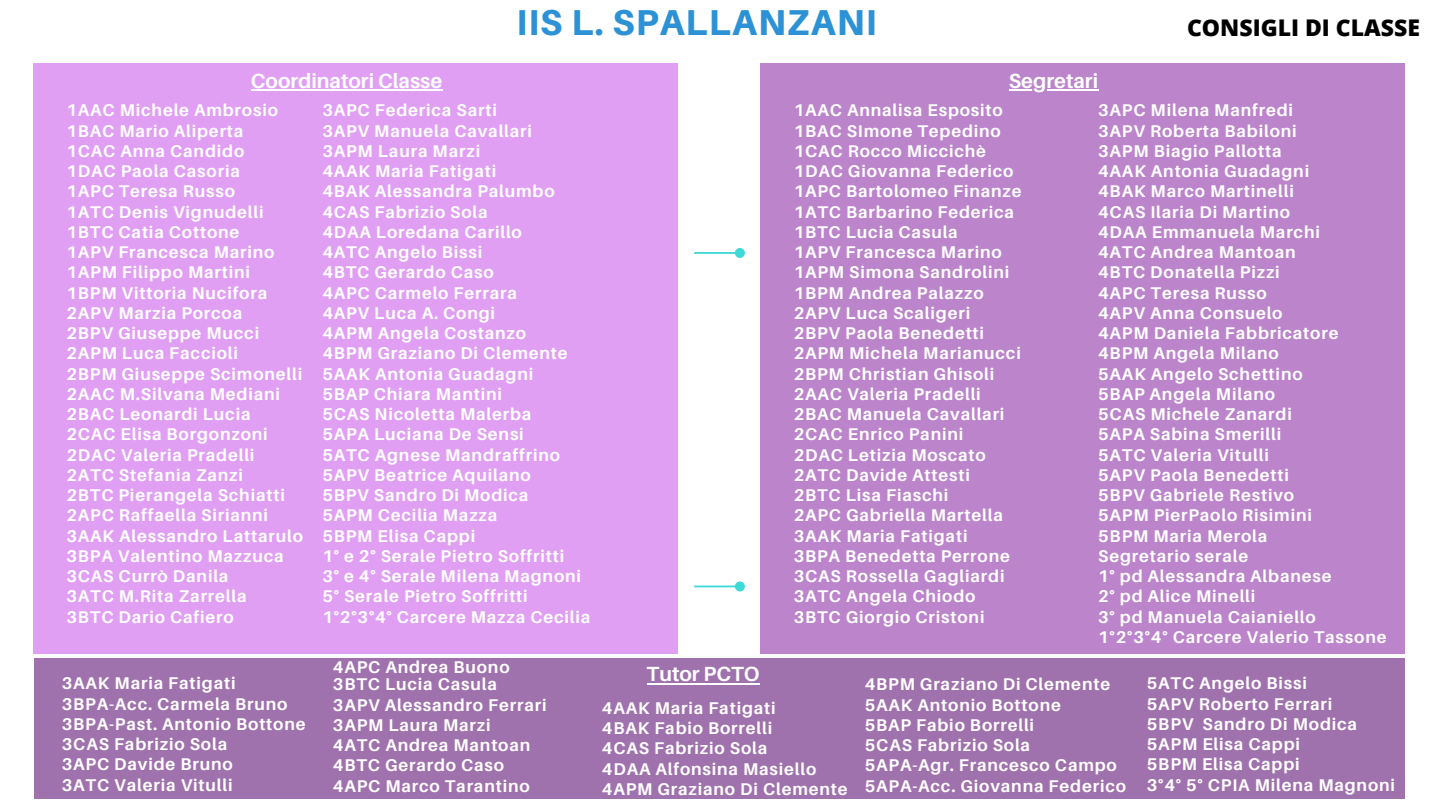
<style>
.page{position:relative;width:1440px;height:810px;background:#fff}
.page>*{position:absolute;margin:0;border:0;box-sizing:border-box;transform-origin:0 0}
.t1{font:800 36px "Aileron";letter-spacing:.03em;color:#2c92d5}
.t2{font:800 23px "Open Sans";color:#000}
.t3{font:700 20.5px "Aileron";color:#fff}
.t4{font:700 17px/20.2px "Aileron";letter-spacing:.05em;color:#fff}
</style>
<div class="page">
<svg style="left:735px;top:248px;width:10px;height:10px"></svg>
<svg style="left:735px;top:581px;width:10px;height:10px"></svg>
<div style="left:34px;top:64px;width:644px;height:590px;background:#e19ff4"></div>
<hr style="left:251px;top:89px;width:191px;height:2px;background:#fff">
<div style="left:760px;top:64px;width:645px;height:590px;background:#bb84cb"></div>
<hr style="left:1009px;top:89px;width:89px;height:2px;background:#fff">
<div style="left:34px;top:659px;width:1371px;height:140px;background:#a072ad"></div>
<hr style="left:647px;top:683px;width:113px;height:1px;background:#fff">
<h1 class="t1" style="left:516px;top:0;width:362px">IIS L. SPALLANZANI</h1>
<h2 class="t2" style="left:1187px;top:11px;width:235px">CONSIGLI DI CLASSE</h2>
<p class="t3" style="left:251px;top:68px;width:193px">Coordinatori Classe</p>
<p class="t4" style="left:322px;top:100px;width:270px">3APC Federica Sarti<br>3APV Manuela Cavallari<br>3APM Laura Marzi<br>4AAK Maria Fatigati<br>4BAK Alessandra Palumbo<br>4CAS Fabrizio Sola<br>4DAA Loredana Carillo<br>4ATC Angelo Bissi<br>4BTC Gerardo Caso<br>4APC Carmelo Ferrara<br>4APV Luca A. Congi<br>4APM Angela Costanzo<br>4BPM Graziano Di Clemente<br>5AAK Antonia Guadagni<br>5BAP Chiara Mantini<br>5CAS Nicoletta Malerba<br>5APA Luciana De Sensi<br>5ATC Agnese Mandraffrino<br>5APV Beatrice Aquilano<br>5BPV Sandro Di Modica<br>5APM Cecilia Mazza<br>5BPM Elisa Cappi<br>1° e 2° Serale Pietro Soffritti<br>3° e 4° Serale Milena Magnoni<br>5° Serale Pietro Soffritti<br>1°2°3°4° Carcere Mazza Cecilia</p>
<p class="t4" style="left:66px;top:100px;width:238px">1AAC Michele Ambrosio<br>1BAC Mario Aliperta<br>1CAC Anna Candido<br>1DAC Paola Casoria<br>1APC Teresa Russo<br>1ATC Denis Vignudelli<br>1BTC Catia Cottone<br>1APV Francesca Marino<br>1APM Filippo Martini<br>1BPM Vittoria Nucifora<br>2APV Marzia Porcoa<br>2BPV Giuseppe Mucci<br>2APM Luca Faccioli<br>2BPM Giuseppe Scimonelli<br>2AAC M.Silvana Mediani<br>2BAC Leonardi Lucia<br>2CAC Elisa Borgonzoni<br>2DAC Valeria Pradelli<br>2ATC Stefania Zanzi<br>2BTC Pierangela Schiatti<br>2APC Raffaella Sirianni<br>3AAK Alessandro Lattarulo<br>3BPA Valentino Mazzuca<br>3CAS Currò Danila<br>3ATC M.Rita Zarrella<br>3BTC Dario Cafiero</p>
<p class="t4" style="left:333px;top:657px;width:178px">4APC Andrea Buono</p>
<p class="t4" style="left:62px;top:673px;width:245px">3AAK Maria Fatigati<br>3BPA-Acc. Carmela Bruno<br>3BPA-Past. Antonio Bottone<br>3CAS Fabrizio Sola<br>3APC Davide Bruno<br>3ATC Valeria Vitulli</p>
<p class="t4" style="left:333px;top:674px;width:215px">3BTC Lucia Casula<br>3APV Alessandro Ferrari<br>3APM Laura Marzi<br>4ATC Andrea Mantoan<br>4BTC Gerardo Caso<br>4APC Marco Tarantino</p>
<p class="t3" style="left:1009px;top:68px;width:91px">Segretari</p>
<p class="t4" style="left:794px;top:100px;width:230px">1AAC Annalisa Esposito<br>1BAC SImone Tepedino<br>1CAC Rocco Miccichè<br>1DAC Giovanna Federico<br>1APC Bartolomeo Finanze<br>1ATC Barbarino Federica<br>1BTC Lucia Casula<br>1APV Francesca Marino<br>1APM Simona Sandrolini<br>1BPM Andrea Palazzo<br>2APV Luca Scaligeri<br>2BPV Paola Benedetti<br>2APM Michela Marianucci<br>2BPM Christian Ghisoli<br>2AAC Valeria Pradelli<br>2BAC Manuela Cavallari<br>2CAC Enrico Panini<br>2DAC Letizia Moscato<br>2ATC Davide Attesti<br>2BTC Lisa Fiaschi<br>2APC Gabriella Martella<br>3AAK Maria Fatigati<br>3BPA Benedetta Perrone<br>3CAS Rossella Gagliardi<br>3ATC Angela Chiodo<br>3BTC Giorgio Cristoni</p>
<p class="t4" style="left:1098px;top:100px;width:290px">3APC Milena Manfredi<br>3APV Roberta Babiloni<br>3APM Biagio Pallotta<br>4AAK Antonia Guadagni<br>4BAK Marco Martinelli<br>4CAS Ilaria Di Martino<br>4DAA Emmanuela Marchi<br>4ATC Andrea Mantoan<br>4BTC Donatella Pizzi<br>4APC Teresa Russo<br>4APV Anna Consuelo<br>4APM Daniela Fabbricatore<br>4BPM Angela Milano<br>5AAK Angelo Schettino<br>5BAP Angela Milano<br>5CAS Michele Zanardi<br>5APA Sabina Smerilli<br>5ATC Valeria Vitulli<br>5APV Paola Benedetti<br>5BPV Gabriele Restivo<br>5APM PierPaolo Risimini<br>5BPM Maria Merola<br>Segretario serale<br>1° pd Alessandra Albanese<br>2° pd Alice Minelli<br>3° pd Manuela Caianiello<br>1°2°3°4° Carcere Valerio Tassone</p>
<p class="t3" style="left:647px;top:661px;width:114px">Tutor PCTO</p>
<p class="t4" style="left:602px;top:697px;width:247px">4AAK Maria Fatigati<br>4BAK Fabio Borrelli<br>4CAS Fabrizio Sola<br>4DAA Alfonsina Masiello<br>4APM Graziano Di Clemente</p>
<p class="t4" style="left:865px;top:674px;width:263px">4BPM Graziano Di Clemente<br>5AAK Antonio Bottone<br>5BAP Fabio Borrelli<br>5CAS Fabrizio Sola<br>5APA-Agr. Francesco Campo<br>5APA-Acc. Giovanna Federico</p>
<p class="t4" style="left:1147px;top:673px;width:250px">5ATC Angelo Bissi<br>5APV Roberto Ferrari<br>5BPV Sandro Di Modica<br>5APM Elisa Cappi<br>5BPM Elisa Cappi<br>3°4° 5° CPIA Milena Magnoni</p>
</div>
